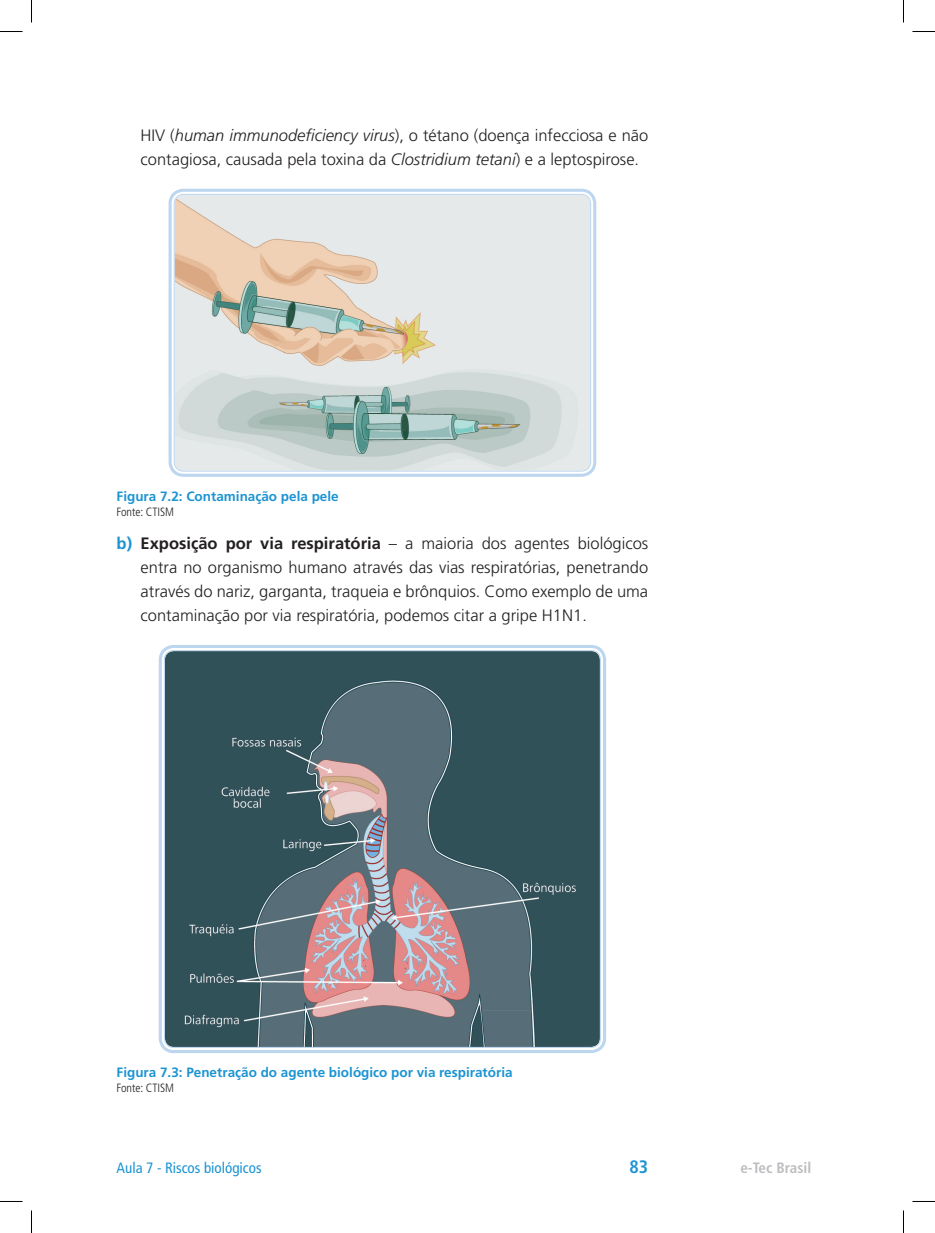
<style>
.page{position:relative;width:935px;height:1233px;background:#fff}
.page>*{position:absolute;margin:0;border:0;box-sizing:border-box;transform-origin:0 0}
.t1{font:700 condensed 18px "Frutiger LT Std";color:#1c94d2}
.t2{font:300 16.5px/24px "Frutiger LT Std";color:#231f20}
.t3{font:condensed 15px "Frutiger LT Std";color:#1c94d2}
.t4{font:700 condensed 15px "Frutiger LT Std";color:#bcbdc0}
.t5{font:700 13.5px "Frutiger LT Std";color:#1c94d2}
.t6{font:300 condensed 12px "Frutiger LT Std";color:#231f20}
.s1{font-style:italic}
.s2{font-weight:700;color:#1c94d2}
.s3{font-weight:700}
</style>
<div class="page">
<img style="left:175px;top:195px;width:415px;height:275px">
<div style="left:168px;top:189px;width:428px;height:288px;border:3px solid #bdd6ef;border-radius:13px"></div>
<div style="left:174px;top:194px;width:417px;height:277px;border:1px solid #bdd6ef;border-radius:9px"></div>
<img style="left:165px;top:651px;width:435px;height:395px">
<div style="left:159px;top:645px;width:447px;height:408px;border:3px solid #bdd6ef;border-radius:13px"></div>
<svg style="left:0;top:31px;width:22px;height:1px"></svg>
<svg style="left:912px;top:31px;width:23px;height:1px"></svg>
<svg style="left:0;top:1201px;width:22px;height:1px"></svg>
<svg style="left:912px;top:1201px;width:23px;height:1px"></svg>
<svg style="left:31px;top:0;width:1px;height:23px"></svg>
<svg style="left:31px;top:1210px;width:1px;height:22px"></svg>
<svg style="left:903px;top:0;width:1px;height:23px"></svg>
<svg style="left:903px;top:1210px;width:1px;height:22px"></svg>
<p class="t2" style="left:141px;top:123px;width:509px">HIV (<span class="s1">human immunodeficiency virus</span>), o tétano (doença infecciosa e não contagiosa, causada pela toxina da <span class="s1">Clostridium tetani</span>) e a leptospirose.</p>
<p class="t5" style="left:117px;top:488px;width:224px">Figura 7.2: Contaminação pela pele</p>
<p class="t6" style="left:117px;top:505px;width:59px">Fonte: CTISM</p>
<p class="t2" style="left:141px;top:531px;width:509px;text-align:justify;text-indent:-24px"><span class="s2">b)</span> <span class="s3">Exposição por via respiratória</span> – a maioria dos agentes biológicos entra no organismo humano através das vias respiratórias, penetrando através do nariz, garganta, traqueia e brônquios. Como exemplo de uma contaminação por via respiratória, podemos citar a gripe H1N1.</p>
<p class="t5" style="left:117px;top:1064px;width:397px">Figura 7.3: Penetração do agente biológico por via respiratória</p>
<p class="t6" style="left:117px;top:1081px;width:59px">Fonte: CTISM</p>
<p class="t3" style="left:117px;top:1159px;width:146px">Aula 7 - Riscos biológicos</p>
<p class="t1" style="left:629px;top:1156px;width:20px">83</p>
<p class="t4" style="left:740px;top:1158px;width:72px">e-Tec Brasil</p>
</div>
